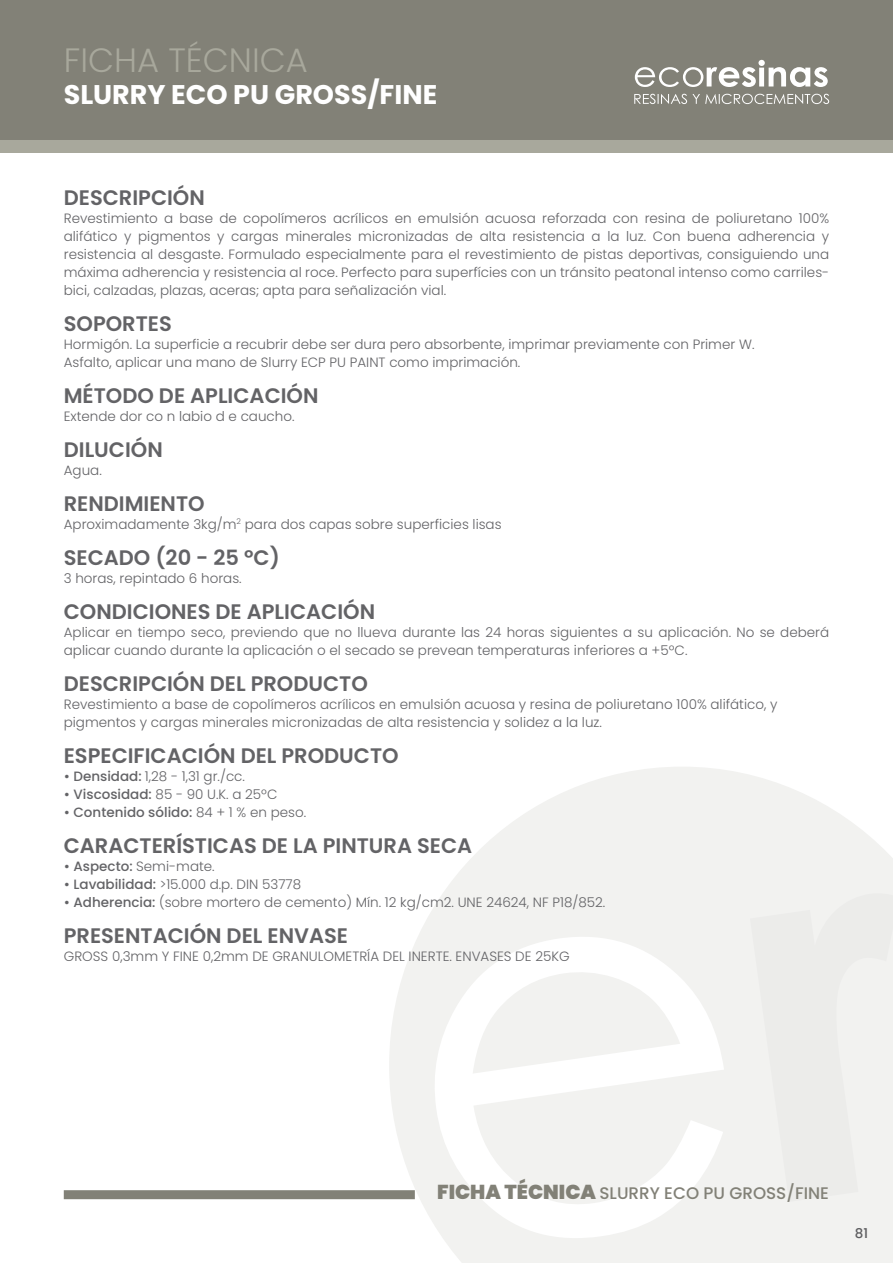
<style>
.page{position:relative;width:893px;height:1263px;background:#fff}
.page>*{position:absolute;margin:0;border:0;box-sizing:border-box;transform-origin:0 0}
.t1{font:300 33.75px "Poppins";color:#a8a89c}
.t2{font:700 27px "Poppins";color:#fff}
.t3{font:600 21px "Poppins";color:#636366}
.t4{font:500 16.8px "Poppins";color:#828177}
.t5{font:300 13.5px/18px "Poppins";color:#636366;text-align:justify}
.t6{font:500 13.5px "Poppins";color:#636366}
.s1{font-weight:500}
.s2{font-weight:300}
.s3{font-weight:900;font-size:20.1px}
</style>
<div class="page">
<svg style="left:389px;top:767px;width:504px;height:496px;fill:#f2f2f0"></svg>
<div style="left:750px;top:892px;width:143px;height:310px;background:#ececea"></div>
<svg style="left:431px;top:932px;width:293px;height:311px;fill:#f2f2f0"></svg>
<div style="left:0;top:0;width:893px;height:140px;background:#828177"></div>
<div style="left:0;top:140px;width:893px;height:13px;background:#a8a89c"></div>
<svg style="left:635px;top:60px;width:193px;height:27px"></svg>
<svg style="left:634px;top:94px;width:195px;height:10px"></svg>
<div style="left:64px;top:1190px;width:351px;height:9px;background:#828177"></div>
<p class="t1" style="left:64px;top:40px;width:246px">FICHA TÉCNICA</p>
<p class="t2" style="left:64px;top:79px;width:375px">SLURRY ECO PU GROSS/FINE</p>
<p class="t3" style="left:64px;top:185px;width:143px">DESCRIPCIÓN</p>
<p class="t5" style="left:64px;top:209px;width:767px">Revestimiento a base de copolímeros acrílicos en emulsión acuosa reforzada con resina de poliuretano 100% alifático y pigmentos y cargas minerales micronizadas de alta resistencia a la luz. Con buena adherencia y resistencia al desgaste. Formulado especialmente para el revestimiento de pistas deportivas, consiguiendo una máxima adherencia y resistencia al roce. Perfecto para superfícies con un tránsito peatonal intenso como carriles&shy;bici, calzadas, plazas, aceras; apta para señalización vial.</p>
<p class="t3" style="left:64px;top:311px;width:110px">SOPORTES</p>
<p class="t5" style="left:64px;top:335px;width:692px">Hormigón. La superficie a recubrir debe ser dura pero absorbente, imprimar previamente con Primer W.</p>
<p class="t5" style="left:64px;top:353px;width:458px">Asfalto, aplicar una mano de Slurry ECP PU PAINT como imprimación.</p>
<p class="t3" style="left:64px;top:383px;width:256px">MÉTODO DE APLICACIÓN</p>
<p class="t5" style="left:64px;top:407px;width:232px">Extende dor co n labio d e caucho.</p>
<p class="t3" style="left:64px;top:437px;width:101px">DILUCIÓN</p>
<p class="t5" style="left:64px;top:461px;width:40px">Agua.</p>
<p class="t3" style="left:64px;top:491px;width:142px">RENDIMIENTO</p>
<p class="t5" style="left:64px;top:515px;width:439px">Aproximadamente 3kg/m<sup>2</sup> para dos capas sobre superficies lisas</p>
<p class="t3" style="left:64px;top:545px;width:218px">SECADO (20 - 25 ºC)</p>
<p class="t5" style="left:64px;top:569px;width:179px">3 horas, repintado 6 horas.</p>
<p class="t3" style="left:64px;top:599px;width:313px">CONDICIONES DE APLICACIÓN</p>
<p class="t5" style="left:64px;top:623px;width:767px">Aplicar en tiempo seco, previendo que no llueva durante las 24 horas siguientes a su aplicación. No se deberá aplicar cuando durante la aplicación o el secado se prevean temperaturas inferiores a +5ºC.</p>
<p class="t3" style="left:64px;top:671px;width:306px">DESCRIPCIÓN DEL PRODUCTO</p>
<p class="t5" style="left:64px;top:695px;width:715px">Revestimiento a base de copolímeros acrílicos en emulsión acuosa y resina de poliuretano 100% alifático, y</p>
<p class="t5" style="left:64px;top:713px;width:540px">pigmentos y cargas minerales micronizadas de alta resistencia y solidez a la luz.</p>
<p class="t3" style="left:64px;top:743px;width:336px">ESPECIFICACIÓN DEL PRODUCTO</p>
<p class="t5" style="left:64px;top:767px;width:183px"><span class="s1">• Densidad:</span> 1,28 - 1,31 gr./cc.</p>
<p class="t5" style="left:64px;top:785px;width:215px"><span class="s1">• Viscosidad:</span> 85 - 90 U.K. a 25ºC</p>
<p class="t6" style="left:64px;top:804px;width:244px">• Contenido sólido: <span class="s2">84 + 1 % en peso.</span></p>
<p class="t3" style="left:64px;top:833px;width:410px">CARACTERÍSTICAS DE LA PINTURA SECA</p>
<p class="t5" style="left:64px;top:857px;width:152px"><span class="s1">• Aspecto:</span> Semi-mate.</p>
<p class="t5" style="left:64px;top:875px;width:239px"><span class="s1">• Lavabilidad:</span> &gt;15.000 d.p. DIN 53778</p>
<p class="t5" style="left:64px;top:893px;width:543px"><span class="s1">• Adherencia:</span> (sobre mortero de cemento) Mín. 12 kg/cm2. UNE 24624, NF P18/852.</p>
<p class="t3" style="left:64px;top:923px;width:286px">PRESENTACIÓN DEL ENVASE</p>
<p class="t5" style="left:64px;top:947px;width:507px">GROSS 0,3mm Y FINE 0,2mm DE GRANULOMETRÍA DEL INERTE. ENVASES DE 25KG</p>
<p class="t4" style="left:437px;top:1183px;width:393px"><span class="s3">FICHA TÉCNICA</span> SLURRY ECO PU GROSS/FINE</p>
<p class="t6" style="left:855px;top:1225px;width:15px">81</p>
</div>
